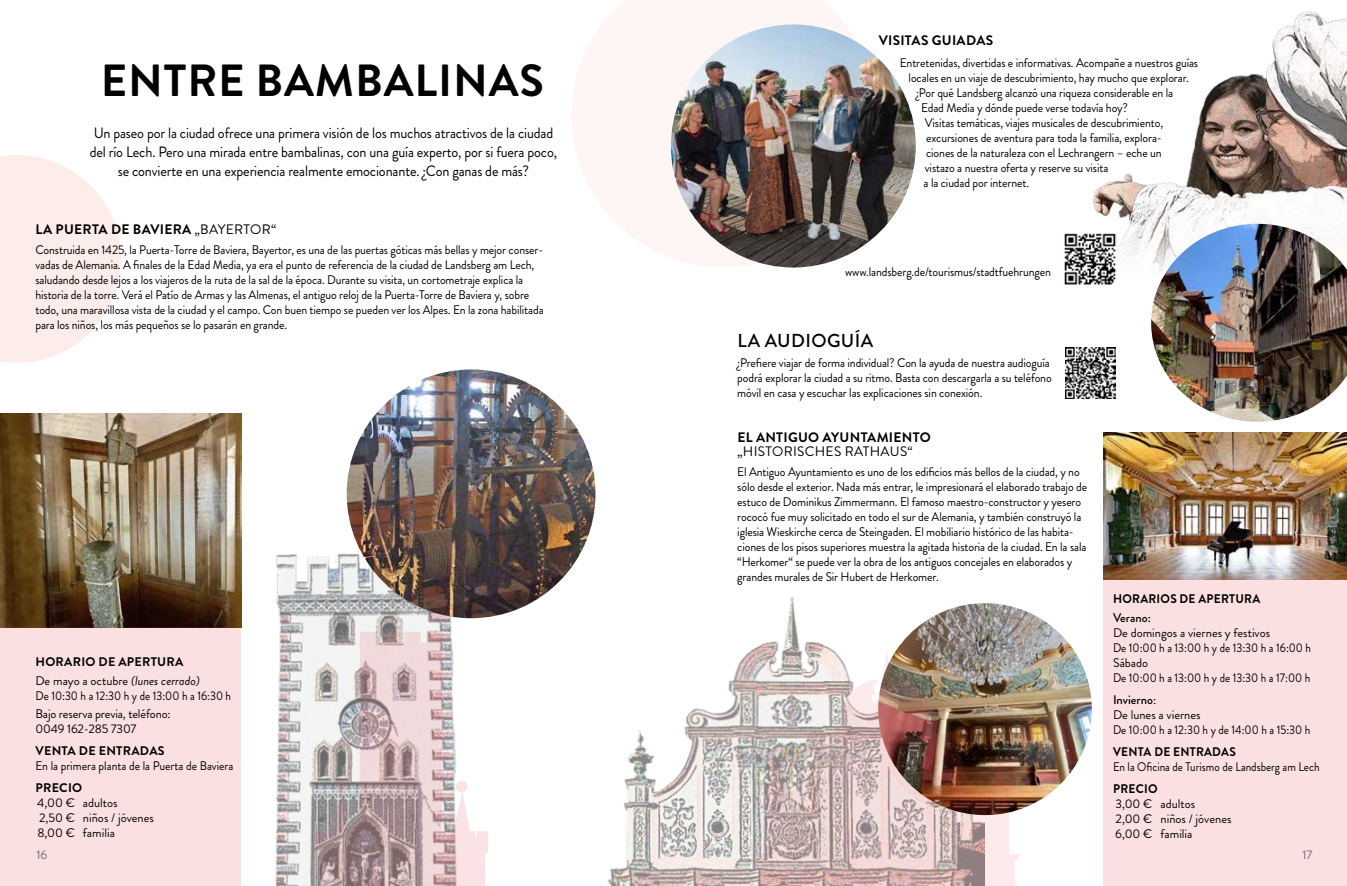
<style>
.page{position:relative;width:1347px;height:886px;background:#fff}
.page>*{position:absolute;margin:0;border:0;box-sizing:border-box;transform-origin:0 0}
.t1{font:700 45px "Brandon Grotesque";letter-spacing:.02em;color:#000}
.t2{font:500 18.75px "Brandon Grotesque";letter-spacing:.02em;color:#000}
.t3{font:15px/18.8px "Brandon Grotesque";letter-spacing:-.01em;color:#000;text-align:center;scale:.95 1}
.t4{font:700 13.75px "Brandon Grotesque";letter-spacing:.02em;color:#000}
.t5{font:13.75px "Brandon Grotesque";letter-spacing:.02em;color:#000}
.t6{font:12.5px/15px "Brandon Grotesque";letter-spacing:-.01em;color:#000;scale:.95 1}
.t7{font:12.5px/15px "Brandon Grotesque";letter-spacing:-.01em;color:#000}
.t8{font:12.5px/18.5px "Brandon Grotesque";letter-spacing:-.01em;color:#000;scale:.9 1}
.t9{font:700 12.5px/18.5px "Brandon Grotesque";letter-spacing:.02em;color:#000}
.t10{font:700 12.5px "Brandon Grotesque";letter-spacing:.02em;color:#000;scale:.95 1}
.t11{font:12.5px "Brandon Grotesque";letter-spacing:-.01em;color:#000;scale:.94 1}
.t12{font:500 12.5px "Brandon Grotesque";color:#000}
.t13{font:12.5px "Brandon Grotesque";color:#706f6f}
.s1{font-weight:400}
.s2{font-weight:400;font-style:italic}
.s3{font-weight:500}
</style>
<div class="page">
<img style="left:275px;top:521px;width:200px;height:365px">
<img style="left:0;top:414px;width:241px;height:213px">
<svg style="left:0;top:155px;width:121px;height:208px"></svg>
<div style="left:0;top:627px;width:241px;height:259px;background:#fbe0e2"></div>
<img style="left:347px;top:369px;width:248px;height:249px;border-radius:124px">
<img style="left:1103px;top:432px;width:243px;height:147px">
<div style="left:1103px;top:579px;width:243px;height:307px;background:#fbe0e2"></div>
<img style="left:671px;top:24px;width:244px;height:243px">
<img style="left:1093px;top:11px;width:253px;height:261px">
<img style="left:1151px;top:224px;width:195px;height:198px">
<img style="left:1064px;top:232px;width:52px;height:53px">
<img style="left:1065px;top:348px;width:50px;height:50px">
<img style="left:607px;top:596px;width:226px;height:290px">
<img style="left:896px;top:603px;width:195px;height:206px">
<img style="left:752px;top:650px;width:269px;height:236px">
<svg style="left:314px;top:632px;width:174px;height:254px"></svg>
<h1 class="t1" style="left:101px;top:50px;width:445px">ENTRE BAMBALINAS</h1>
<p class="t3" style="left:90px;top:124px;width:493px">Un paseo por la ciudad ofrece una primera visión de los muchos atractivos de la ciudad del río Lech. Pero una mirada entre bambalinas, con una guía experto, por si fuera poco, se convierte en una experiencia realmente emocionante. ¿Con ganas de más?</p>
<p class="t4" style="left:36px;top:219px;width:242px">LA PUERTA DE BAVIERA <span class="s1">„BAYERTOR“</span></p>
<p class="t6" style="left:35px;top:242px;width:536px">Construida en 1425, la Puerta-Torre de Baviera, Bayertor, es una de las puertas góticas más bellas y mejor conser&shy;vadas de Alemania. A finales de la Edad Media, ya era el punto de referencia de la ciudad de Landsberg am Lech, saludando desde lejos a los viajeros de la ruta de la sal de la época. Durante su visita, un cortometraje explica la historia de la torre. Verá el Patío de Armas y las Almenas, el antiguo reloj de la Puerta-Torre de Baviera y, sobre todo, una maravillosa vista de la ciudad y el campo. Con buen tiempo se pueden ver los Alpes. En la zona habilitada para los niños, los más pequeños se lo pasarán en grande.</p>
<p class="t9" style="left:35px;top:653px;width:166px">HORARIO DE APERTURA<br><span class="s1">De mayo a octubre</span> <span class="s2">(lunes cerrado)</span></p>
<p class="t8" style="left:35px;top:686px;width:219px">De 10:30 h a 12:30 h y de 13:00 h a 16:30 h<br>Bajo reserva previa, teléfono:</p>
<p class="t7" style="left:35px;top:721px;width:103px">0049 162-285 7307</p>
<p class="t9" style="left:36px;top:742px;width:131px">VENTA DE ENTRADAS</p>
<p class="t11" style="left:35px;top:757px;width:212px">En la primera planta de la Puerta de Baviera</p>
<p class="t9" style="left:36px;top:779px;width:48px">PRECIO</p>
<p class="t7" style="left:37px;top:796px;width:118px">4,00 € adultos<br>2,50 € niños / jóvenes<br>8,00 € familia</p>
<p class="t4" style="left:878px;top:31px;width:116px">VISITAS GUIADAS</p>
<p class="t6" style="left:900px;top:56px;width:315px">Entretenidas, divertidas e informativas. Acompañe a nuestros guías</p>
<p class="t6" style="left:908px;top:71px;width:296px">locales en un viaje de descubrimiento, hay mucho que explorar.</p>
<p class="t6" style="left:916px;top:86px;width:272px">¿Por qué Landsberg alcanzó una riqueza considerable en la</p>
<p class="t6" style="left:921px;top:101px;width:219px">Edad Media y dónde puede verse todavía hoy?</p>
<p class="t6" style="left:925px;top:116px;width:252px">Visitas temáticas, viajes musicales de descubrimiento,</p>
<p class="t6" style="left:926px;top:131px;width:249px">excursiones de aventura para toda la familia, explora-</p>
<p class="t6" style="left:926px;top:146px;width:249px">ciones de la naturaleza con el Lechrangern – eche un</p>
<p class="t6" style="left:925px;top:161px;width:195px">vistazo a nuestra oferta y reserve su visita</p>
<p class="t6" style="left:923px;top:176px;width:112px">a la ciudad por internet.</p>
<p class="t6" style="left:845px;top:264px;width:218px">www.landsberg.de/tourismus/stadtfuehrungen</p>
<h2 class="t2" style="left:737px;top:328px;width:137px">LA AUDIOGUÍA</h2>
<p class="t6" style="left:737px;top:356px;width:332px">¿Prefiere viajar de forma individual? Con la ayuda de nuestra audioguía podrá explorar la ciudad a su ritmo. Basta con descargarla a su teléfono móvil en casa y escuchar las explicaciones sin conexión.</p>
<p class="t4" style="left:737px;top:428px;width:195px">EL ANTIGUO AYUNTAMIENTO</p>
<p class="t5" style="left:737px;top:441px;width:177px">„HISTORISCHES RATHAUS“</p>
<p class="t6" style="left:737px;top:464px;width:370px">El Antiguo Ayuntamiento es uno de los edificios más bellos de la ciudad, y no sólo desde el exterior. Nada más entrar, le impresionará el elaborado trabajo de estuco de Dominikus Zimmermann. El famoso maestro-constructor y yesero rococó fue muy solicitado en todo el sur de Alemania, y también construyó la iglesia Wieskirche cerca de Steingaden. El mobiliario histórico de las habita&shy;ciones de los pisos superiores muestra la agitada historia de la ciudad. En la sala “Herkomer“ se puede ver la obra de los antiguos concejales en elaborados y grandes murales de Sir Hubert de Herkomer.</p>
<p class="t10" style="left:1113px;top:590px;width:156px">HORARIOS DE APERTURA</p>
<p class="t12" style="left:1113px;top:609px;width:39px">Verano:</p>
<p class="t7" style="left:1113px;top:625px;width:200px">De domingos a viernes y festivos<br>De 10:00 h a 13:00 h y de 13:30 h a 16:00 h<br>Sábado<br>De 10:00 h a 13:00 h y de 13:30 h a 17:00 h</p>
<p class="t7" style="left:1113px;top:692px;width:199px"><span class="s3">Invierno</span>:<br>De lunes a viernes<br>De 10:00 h a 12:30 h y de 14:00 h a 15:30 h</p>
<p class="t10" style="left:1113px;top:743px;width:131px">VENTA DE ENTRADAS</p>
<p class="t8" style="left:1113px;top:757px;width:231px">En la Oficina de Turismo de Landsberg am Lech</p>
<p class="t10" style="left:1113px;top:780px;width:48px">PRECIO</p>
<p class="t7" style="left:1115px;top:796px;width:118px">3,00 € adultos<br>2,00 € niños / jóvenes<br>6,00 € familia</p>
<p class="t13" style="left:36px;top:846px;width:12px">16</p>
<p class="t13" style="left:1302px;top:846px;width:11px">17</p>
</div>
